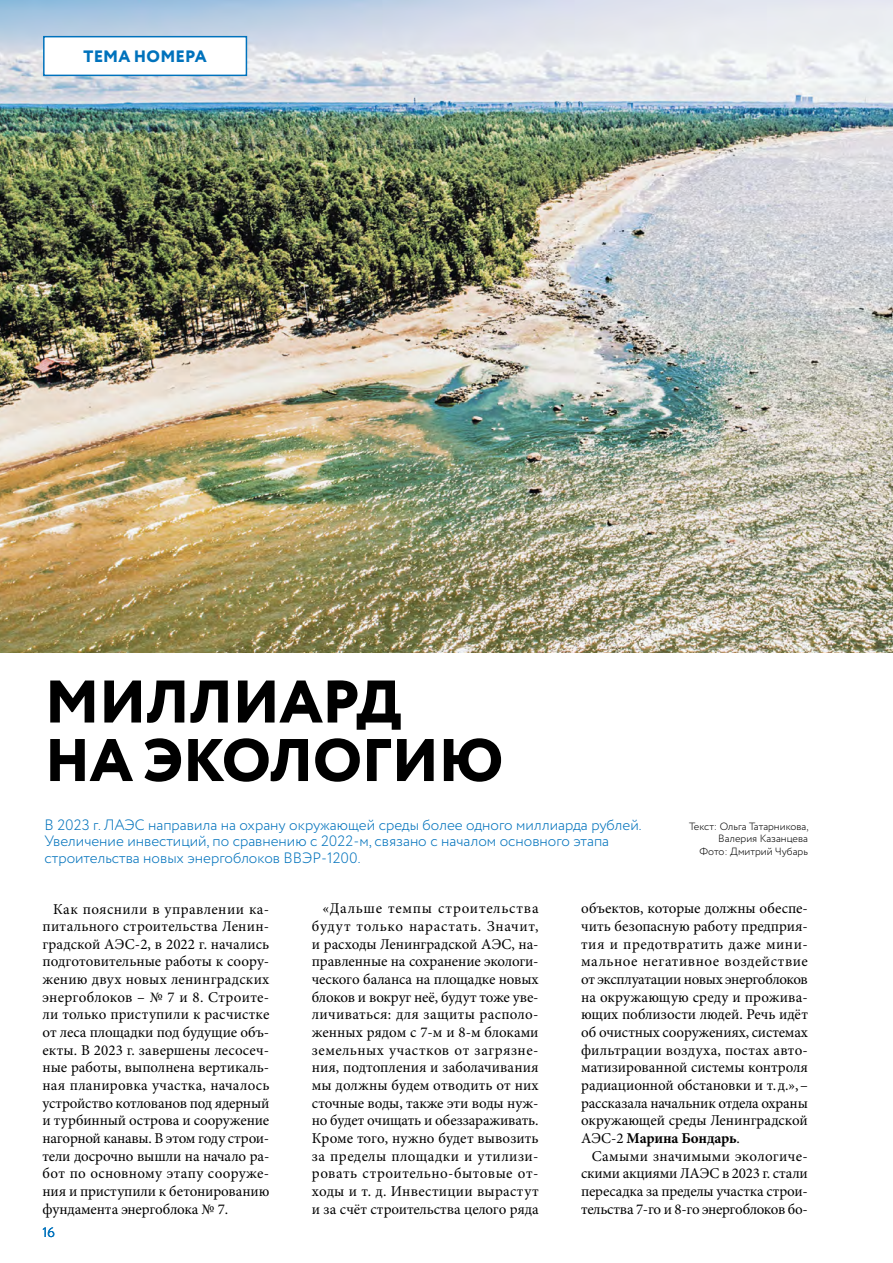
<style>
.page{position:relative;width:893px;height:1263px;background:#fff}
.page>*{position:absolute;margin:0;border:0;box-sizing:border-box;transform-origin:0 0}
.t1{font:800 60px/58.5px "Circe";letter-spacing:-.01em;color:#000}
.t2{font:800 16.5px "Circe";letter-spacing:.01em;color:#0072bc}
.t3{font:15px/17.7px "Minion Pro";letter-spacing:-.01em;color:#000;text-align:justify}
.t4{font:300 15px/16.5px "Circe";color:#0072bc}
.t5{font:300 13.5px "Circe";color:#0072bc}
.t6{font:300 10.5px/12.6px "Circe";color:#000;text-align:right}
.s1{font-weight:700}
</style>
<div class="page">
<img style="left:0;top:0;width:893px;height:653px">
<div style="left:44px;top:37px;width:202px;height:38px;background:#fff"></div>
<div style="left:43px;top:36px;width:204px;height:40px;border:2px solid #0072bc"></div>
<p class="t2" style="left:84px;top:45px;width:125px">ТЕМА НОМЕРА</p>
<h1 class="t1" style="left:45px;top:676px;width:460px">МИЛЛИАРД<br>НА ЭКОЛОГИЮ</h1>
<p class="t4" style="left:45px;top:817px;width:598px">В 2023 г. ЛАЭС направила на охрану окружающей среды более одного миллиарда рублей.<br>Увеличение инвестиций, по сравнению с 2022‑ м, связано с началом основного этапа строительства новых энергоблоков ВВЭР‑1200.</p>
<p class="t6" style="left:689px;top:820px;width:121px">Текст: Ольга Татарникова,<br>Валерия Казанцева<br>Фото: Дмитрий Чубарь</p>
<p class="t3" style="left:43px;top:900px;width:228px;text-indent:11px">Как пояснили в управлении ка&shy;питального строительства Ленин&shy;градской АЭС‑2, в 2022 г. начались подготовительные работы к соору&shy;жению двух новых ленинградских энергоблоков – № 7 и 8. Строите&shy;ли только приступили к расчистке от леса площадки под будущие объ&shy;екты. В 2023 г. завершены лесосеч&shy;ные работы, выполнена вертикаль&shy;ная планировка участка, началось устройство котлованов под ядерный и турбинный острова и сооружение нагорной канавы. В этом году строи&shy;тели досрочно вышли на начало ра&shy;бот по основному этапу сооруже&shy;ния и приступили к бетонированию фундамента энергоблока № 7.</p>
<p class="t3" style="left:312px;top:900px;width:228px;text-indent:11px">«Дальше темпы строительства будут только нарастать. Значит, и расходы Ленинградской АЭС, на&shy;правленные на сохранение экологи&shy;ческого баланса на площадке новых блоков и вокруг неё, будут тоже уве&shy;личиваться: для защиты располо&shy;женных рядом с 7‑м и 8‑м блоками земельных участков от загрязне&shy;ния, подтопления и заболачивания мы должны будем отводить от них сточные воды, также эти воды нуж&shy;но будет очищать и обеззараживать.<br>Кроме того, нужно будет вывозить за пределы площадки и утилизи&shy;ровать строительно-бытовые от&shy;ходы и т. д. Инвестиции вырастут и за счёт строительства целого ряда</p>
<p class="t3" style="left:581px;top:900px;width:228px">объектов, которые должны обеспе&shy;чить безопасную работу предприя&shy;тия и предотвратить даже мини&shy;мальное негативное воздействие от эксплуатации новых энергоблоков на окружающую среду и прожива&shy;ющих поблизости людей. Речь идёт об очистных сооружениях, системах фильтрации воздуха, постах авто&shy;матизированной системы контроля радиационной обстановки и т.д.»,– рассказала начальник отдела охраны окружающей среды Ленинградской АЭС‑2 <span class="s1">Марина Бондарь</span>.</p>
<p class="t3" style="left:581px;top:1147px;width:228px;text-indent:11px">Самыми значимыми экологиче&shy;скими акциями ЛАЭС в 2023 г. стали пересадка за пределы участка строи&shy;тельства 7‑го и 8‑го энергоблоков бо-</p>
<p class="t5" style="left:43px;top:1224px;width:14px">16</p>
</div>
